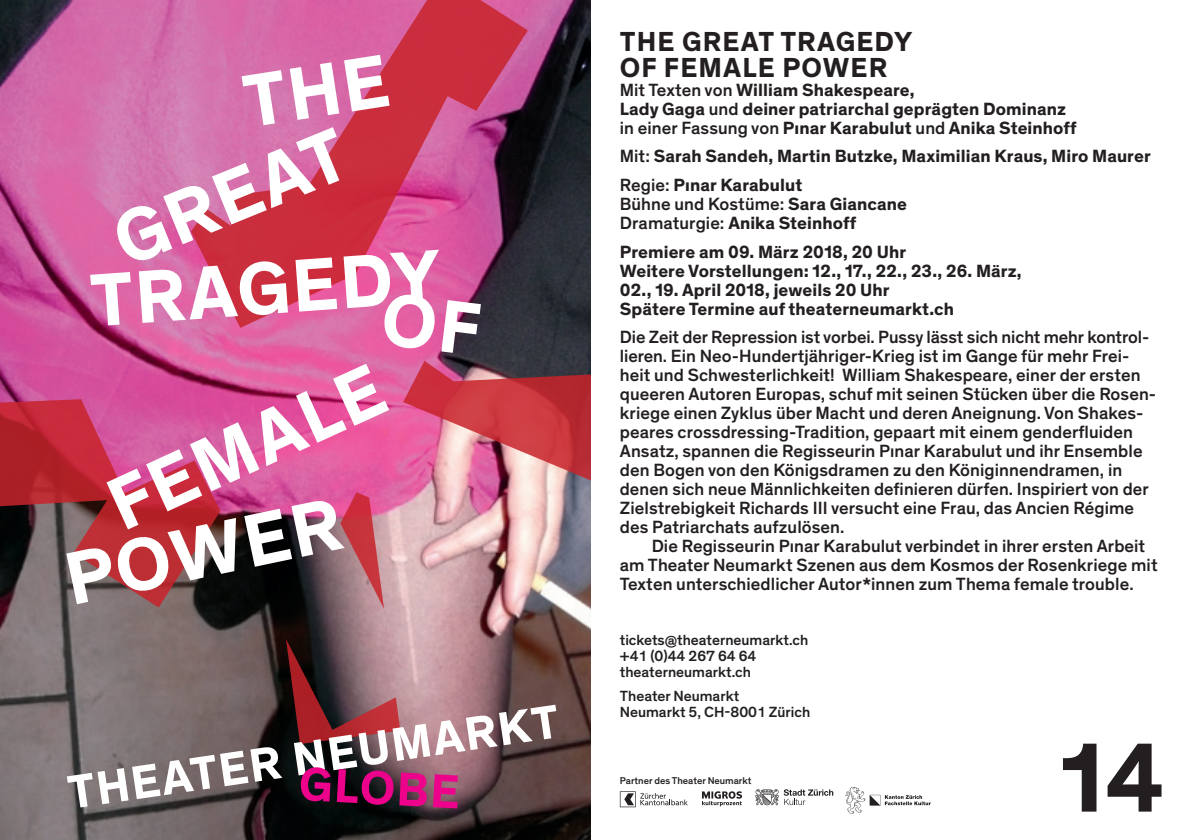
<style>
.page{position:relative;width:1191px;height:840px;background:#fff}
.page>*{position:absolute;margin:0;border:0;box-sizing:border-box;transform-origin:0 0}
.t1{font:700 99.8px "Theinhardt";color:#231f20}
.PLA_228{font:700 76px "Theinhardt";color:#fff}
.PLA_228-2{font:700 48.4px "Theinhardt";color:#ed028c}
.PLA_228-3{font:700 48px "Theinhardt";color:#fff}
.A6_LTXT_Stücktitel{font:700 28px/26px "Theinhardt";letter-spacing:.04em;color:#231f20}
.A6_LTXT_9{font:500 18px/19px "Theinhardt";letter-spacing:.005em;color:#231f20}
.A6_LTXT_9-2{font:700 18px/19px "Theinhardt";letter-spacing:.005em;color:#231f20}
.A6_LTXT_7_5{font:500 15px "Theinhardt";color:#231f20}
.A6_LTXT_9-3{font:500 10px "Theinhardt";color:#231f20}
.s1{font-weight:500}
.s2{font-weight:700}
</style>
<div class="page">
<img style="left:0;top:743px;width:591px;height:96px">
<img style="left:0;top:0;width:591px;height:743px">
<svg style="left:845px;top:787px;width:86px;height:26px"></svg>
<svg style="left:755px;top:789px;width:78px;height:15px"></svg>
<svg style="left:702px;top:791px;width:40px;height:14px"></svg>
<svg style="left:620px;top:791px;width:68px;height:15px"></svg>
<svg style="left:241px;top:54px;width:148px;height:73px;background:#d4649b"></svg>
<svg style="left:381px;top:292px;width:100px;height:63px;background:#b95088"></svg>
<p class="PLA_228" style="left:99px;top:199px;width:247px;rotate:-22deg">GREAT</p>
<p class="PLA_228" style="left:87px;top:253px;width:352px;rotate:-4deg">TRAGEDY</p>
<p class="PLA_228" style="left:93px;top:466px;width:297px;rotate:-25deg">FEMALE</p>
<p class="PLA_228" style="left:56px;top:534px;width:282px;rotate:-12deg">POWER</p>
<p class="A6_LTXT_Stücktitel" style="left:620px;top:29px;width:294px">THE GREAT TRAGEDY<br>OF FEMALE POWER</p>
<p class="A6_LTXT_9-2" style="left:620px;top:81px;width:296px"><span class="s1">Mit Texten von</span> William Shakespeare,</p>
<p class="A6_LTXT_9-2" style="left:620px;top:100px;width:448px">Lady Gaga <span class="s1">und</span> deiner patriarchal geprägten Dominanz</p>
<p class="A6_LTXT_9-2" style="left:620px;top:119px;width:458px"><span class="s1">in einer Fassung von</span> Pınar Karabulut <span class="s1">und</span> Anika Steinhoff</p>
<p class="A6_LTXT_9-2" style="left:620px;top:147px;width:532px"><span class="s1">Mit:</span> Sarah Sandeh, Martin Butzke, Maximilian Kraus, Miro Maurer</p>
<p class="A6_LTXT_9-2" style="left:620px;top:176px;width:184px"><span class="s1">Regie:</span> Pınar Karabulut</p>
<p class="A6_LTXT_9" style="left:620px;top:195px;width:289px">Bühne und Kostüme: <span class="s2">Sara Giancane</span></p>
<p class="A6_LTXT_9-2" style="left:620px;top:214px;width:238px"><span class="s1">Dramaturgie:</span> Anika Steinhoff</p>
<p class="A6_LTXT_9-2" style="left:620px;top:242px;width:288px">Premiere am 09. März 2018, 20 Uhr</p>
<p class="A6_LTXT_9-2" style="left:620px;top:261px;width:403px">Weitere Vorstellungen: 12., 17., 22., 23., 26. März,<br>02., 19. April 2018, jeweils 20 Uhr</p>
<p class="A6_LTXT_9-2" style="left:620px;top:299px;width:336px">Spätere Termine auf theaterneumarkt.ch</p>
<p class="A6_LTXT_9" style="left:620px;top:328px;width:538px">Die Zeit der Repression ist vorbei. Pussy lässt sich nicht mehr kontrol&shy;lieren. Ein Neo-Hundertjähriger-Krieg ist im Gange für mehr Frei&shy;heit und Schwesterlichkeit! William Shakespeare, einer der ersten queeren Autoren Europas, schuf mit seinen Stücken über die Rosen&shy;kriege einen Zyklus über Macht und deren Aneignung. Von Shakes&shy;peares crossdressing-Tradition, gepaart mit einem genderfluiden Ansatz, spannen die Regisseurin Pınar Karabulut und ihr Ensemble den Bogen von den Königsdramen zu den Königinnendramen, in denen sich neue Männlichkeiten definieren dürfen. Inspiriert von der Zielstrebigkeit Richards III versucht eine Frau, das Ancien Régime des Patriarchats aufzulösen.</p>
<p class="A6_LTXT_9" style="left:620px;top:537px;width:539px;text-indent:32px">Die Regisseurin Pınar Karabulut verbindet in ihrer ersten Arbeit am Theater Neumarkt Szenen aus dem Kosmos der Rosenkriege mit<br>Texten unterschiedlicher Autor*innen zum Thema female trouble.</p>
<p class="A6_LTXT_7_5" style="left:620px;top:630px;width:190px">tickets@theaterneumarkt.ch</p>
<p class="A6_LTXT_7_5" style="left:620px;top:646px;width:138px">+41 (0)44 267 64 64</p>
<p class="A6_LTXT_7_5" style="left:620px;top:662px;width:133px">theaterneumarkt.ch</p>
<p class="A6_LTXT_7_5" style="left:620px;top:686px;width:121px">Theater Neumarkt</p>
<p class="A6_LTXT_7_5" style="left:620px;top:702px;width:192px">Neumarkt 5, CH-8001 Zürich</p>
<p class="PLA_228-3" style="left:64px;top:761px;width:497px;rotate:-8deg">THEATER NEUMARKT</p>
<p class="PLA_228-2" style="left:300px;top:753px;width:163px;rotate:3deg">GLOBE</p>
<p class="A6_LTXT_9-3" style="left:620px;top:774px;width:133px">Partner des Theater Neumarkt</p>
<p class="t1" style="left:1052px;top:715px;width:113px">14</p>
</div>
